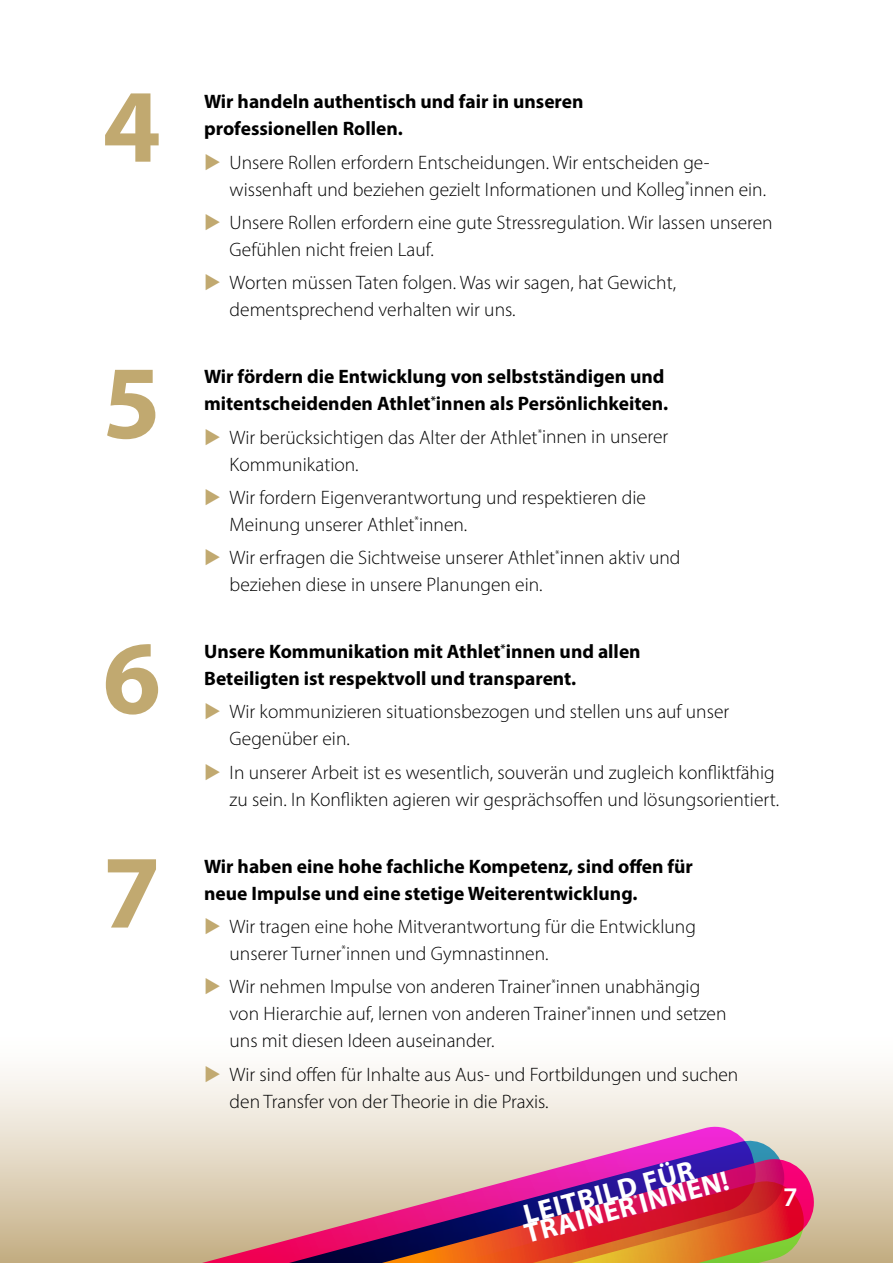
<style>
.page{position:relative;width:893px;height:1263px;background:#fff}
.page>*{position:absolute;margin:0;border:0;box-sizing:border-box;transform-origin:0 0}
.t1{font:700 105px/214px "Myriad Pro";color:#c1a970}
.t2{font:700 27.9px "Myriad Pro";color:#fff}
.t3{font:600 27px "Myriad Pro";color:#fff}
.t4{font:300 19.5px/27px "Myriad Pro";color:#000}
.t5{font:700 19.5px/27px "Myriad Pro";color:#000}
.s1{color:#c1a970}
</style>
<div class="page">
<div style="left:0;top:1031px;width:893px;height:232px;background:linear-gradient(to bottom,#fff,#c6b188)"></div>
<svg style="left:77px;top:1177px;width:27px;height:86px;background:#d0bf9e"></svg>
<svg style="left:104px;top:1122px;width:656px;height:141px;background:#e1d2c0"></svg>
<svg style="left:205px;top:1137px;width:583px;height:18px;background:#dcb9cc"></svg>
<svg style="left:192px;top:1155px;width:626px;height:108px;background:#be6576"></svg>
<svg style="left:633px;top:1195px;width:5px;height:4px"></svg>
<h1 class="t1" style="left:103px;top:16px;width:60px">4</h1>
<p class="t5" style="left:204px;top:87px;width:381px">Wir handeln authentisch und fair in unseren professionellen Rollen.</p>
<p class="t4" style="left:230px;top:148px;width:538px;text-indent:-26px"><span class="s1">◆</span> Unsere Rollen erfordern Entscheidungen. Wir entscheiden ge&shy;wissenhaft und beziehen gezielt Informationen und Kolleg<sup>*</sup>innen ein.</p>
<p class="t4" style="left:230px;top:209px;width:545px;text-indent:-26px"><span class="s1">◆</span> Unsere Rollen erfordern eine gute Stressregulation. Wir lassen unseren<br>Gefühlen nicht freien Lauf.</p>
<p class="t4" style="left:230px;top:269px;width:448px;text-indent:-26px"><span class="s1">◆</span> Worten müssen Taten folgen. Was wir sagen, hat Gewicht, dementsprechend verhalten wir uns.</p>
<h1 class="t1" style="left:103px;top:292px;width:60px">5</h1>
<p class="t5" style="left:204px;top:362px;width:466px">Wir fördern die Entwicklung von selbstständigen und mitentscheidenden Athlet<sup>*</sup>innen als Persönlichkeiten.</p>
<p class="t4" style="left:230px;top:423px;width:440px;text-indent:-26px"><span class="s1">◆</span> Wir berücksichtigen das Alter der Athlet<sup>*</sup>innen in unserer<br>Kommunikation.</p>
<p class="t4" style="left:230px;top:484px;width:418px;text-indent:-26px"><span class="s1">◆</span> Wir fordern Eigenverantwortung und respektieren die<br>Meinung unserer Athlet<sup>*</sup>innen.</p>
<p class="t4" style="left:230px;top:544px;width:452px;text-indent:-26px"><span class="s1">◆</span> Wir erfragen die Sichtweise unserer Athlet<sup>*</sup>innen aktiv und beziehen diese in unsere Planungen ein.</p>
<h1 class="t1" style="left:103px;top:568px;width:60px">6<br>7</h1>
<p class="t5" style="left:204px;top:637px;width:438px">Unsere Kommunikation mit Athlet<sup>*</sup>innen und allen<br>Beteiligten ist respektvoll und transparent.</p>
<p class="t4" style="left:230px;top:698px;width:501px;text-indent:-26px"><span class="s1">◆</span> Wir kommunizieren situationsbezogen und stellen uns auf unser<br>Gegenüber ein.</p>
<p class="t4" style="left:204px;top:759px;width:576px;text-align:right"><span class="s1">◆</span> In unserer Arbeit ist es wesentlich, souverän und zugleich konfliktfähig zu sein. In Konflikten agieren wir gesprächsoffen und lösungsorientiert.</p>
<p class="t5" style="left:204px;top:852px;width:490px">Wir haben eine hohe fachliche Kompetenz, sind offen für neue Impulse und eine stetige Weiterentwicklung.</p>
<p class="t4" style="left:230px;top:913px;width:468px;text-indent:-26px"><span class="s1">◆</span> Wir tragen eine hohe Mitverantwortung für die Entwicklung unserer Turner<sup>*</sup>innen und Gymnastinnen.</p>
<p class="t4" style="left:230px;top:973px;width:498px;text-indent:-26px"><span class="s1">◆</span> Wir nehmen Impulse von anderen Trainer<sup>*</sup>innen unabhängig von Hierarchie auf, lernen von anderen Trainer<sup>*</sup>innen und setzen uns mit diesen Ideen auseinander.</p>
<p class="t4" style="left:230px;top:1060px;width:510px;text-indent:-26px"><span class="s1">◆</span> Wir sind offen für Inhalte aus Aus- und Fortbildungen und suchen den Transfer von der Theorie in die Praxis.</p>
<h2 class="t2" style="left:519px;top:1197px;width:177px;rotate:-15deg">LEITBILD FÜR</h2>
<h2 class="t2" style="left:520px;top:1217px;width:212px;rotate:-15deg">TRAINERINNEN!</h2>
<h3 class="t3" style="left:783px;top:1179px;width:16px">7</h3>
</div>
